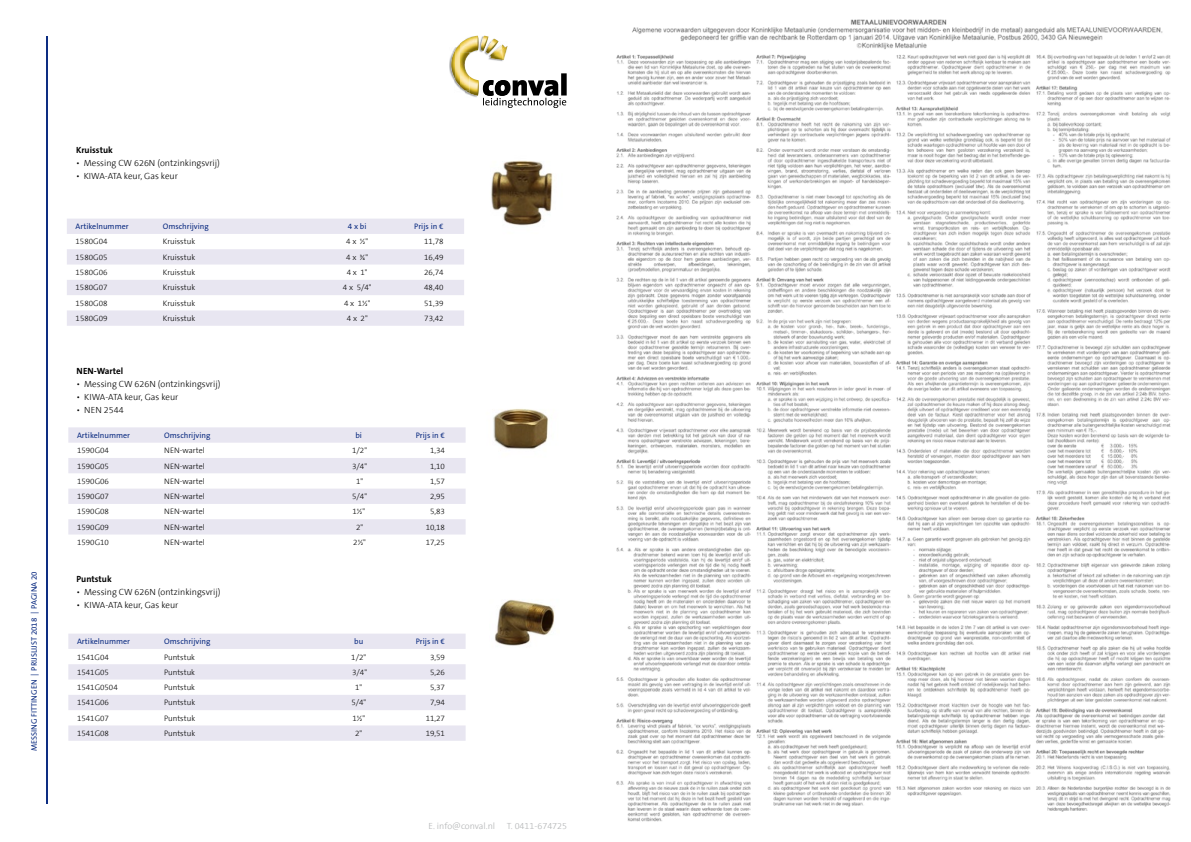
<style>
.page{position:relative;width:1191px;height:842px;background:#fff}
.page>*{position:absolute;margin:0;border:0;box-sizing:border-box;transform-origin:0 0}
.t1{font:300 9px "The Sans B3";color:#000}
.t2{font:300 9px "The Sans B3";color:#b1b3b4}
.t3{font:700 9px "The Sans B7";color:#000}
.t4{font:300 8px "The Sans B3";color:#000}
.t5{font:8px "The Sans B5 Plain";color:#0d2d82}
</style>
<div class="page">
<img style="left:477px;top:36px;width:18px;height:5px">
<img style="left:475px;top:41px;width:22px;height:56px">
<img style="left:449px;top:56px;width:2px;height:19px">
<svg style="left:483px;top:73px;width:83px;height:35px"></svg>
<img style="left:483px;top:80px;width:24px;height:16px">
<img style="left:460px;top:36px;width:17px;height:16px">
<img style="left:455px;top:44px;width:5px;height:42px">
<img style="left:451px;top:50px;width:4px;height:30px">
<img style="left:460px;top:52px;width:9px;height:34px">
<img style="left:469px;top:76px;width:10px;height:20px">
<svg style="left:459px;top:86px;width:16px;height:11px"></svg>
<img style="left:486px;top:39px;width:16px;height:21px">
<img style="left:502px;top:45px;width:5px;height:15px">
<img style="left:481px;top:36px;width:7px;height:15px">
<hr style="left:46px;top:36px;width:2px;height:767px;background:#0d2d82">
<img style="left:616px;top:19px;width:555px;height:803px">
<svg style="left:67px;top:219px;width:397px;height:107px;fill:#e8e6f1"></svg>
<svg style="left:68px;top:634px;width:397px;height:107px;fill:#e8e6f1"></svg>
<svg style="left:68px;top:427px;width:397px;height:107px;fill:#e8e6f1"></svg>
<img style="left:491px;top:160px;width:62px;height:66px">
<img style="left:493px;top:409px;width:56px;height:40px">
<img style="left:495px;top:599px;width:60px;height:47px">
<p class="t5" style="left:30px;top:751px;width:181px;rotate:-90deg">MESSING FITTINGEN | PRIJSLIJST 2018 | PAGINA 20</p>
<p class="t3" style="left:76px;top:145px;width:38px">Kruisstuk</p>
<p class="t1" style="left:76px;top:158px;width:145px">• Messing CW 626N (ontzinkingsvrij)</p>
<p class="t1" style="left:76px;top:171px;width:103px">• KIWA-ATA keur, Gas keur</p>
<p class="t5" style="left:76px;top:222px;width:55px">Artikelnummer</p>
<p class="t5" style="left:163px;top:222px;width:48px">Omschrijving</p>
<p class="t5" style="left:348px;top:222px;width:20px">4 x bi</p>
<p class="t5" style="left:414px;top:222px;width:31px">Prijs in €</p>
<p class="t4" style="left:76px;top:238px;width:33px">1580G04</p>
<p class="t4" style="left:163px;top:238px;width:34px">Kruisstuk</p>
<p class="t4" style="left:346px;top:238px;width:24px">4 x ½"</p>
<p class="t4" style="left:424px;top:238px;width:21px">11,78</p>
<p class="t4" style="left:76px;top:253px;width:33px">1580G05</p>
<p class="t4" style="left:163px;top:253px;width:34px">Kruisstuk</p>
<p class="t4" style="left:346px;top:253px;width:23px">4 x ¾"</p>
<p class="t4" style="left:424px;top:253px;width:21px">16,49</p>
<p class="t4" style="left:76px;top:268px;width:33px">1580G06</p>
<p class="t4" style="left:163px;top:268px;width:34px">Kruisstuk</p>
<p class="t4" style="left:347px;top:268px;width:22px">4 x 1"</p>
<p class="t4" style="left:424px;top:268px;width:21px">26,74</p>
<p class="t4" style="left:76px;top:284px;width:33px">1580G07</p>
<p class="t4" style="left:163px;top:284px;width:34px">Kruisstuk</p>
<p class="t4" style="left:343px;top:284px;width:30px">4 x 5/4"</p>
<p class="t4" style="left:424px;top:284px;width:21px">48,40</p>
<p class="t4" style="left:76px;top:299px;width:33px">1580G08</p>
<p class="t4" style="left:163px;top:299px;width:34px">Kruisstuk</p>
<p class="t4" style="left:344px;top:299px;width:28px">4 x 1½"</p>
<p class="t4" style="left:424px;top:299px;width:21px">51,39</p>
<p class="t4" style="left:76px;top:314px;width:33px">1580G09</p>
<p class="t4" style="left:163px;top:314px;width:34px">Kruisstuk</p>
<p class="t4" style="left:347px;top:314px;width:22px">4 x 2"</p>
<p class="t4" style="left:424px;top:314px;width:21px">73,42</p>
<p class="t3" style="left:77px;top:366px;width:48px">NEN-Wartel</p>
<p class="t1" style="left:77px;top:379px;width:145px">• Messing CW 626N (ontzinkingsvrij)</p>
<p class="t1" style="left:77px;top:392px;width:103px">• KIWA-ATA keur, Gas keur</p>
<p class="t1" style="left:77px;top:405px;width:49px">• NEN 2544</p>
<p class="t5" style="left:77px;top:431px;width:55px">Artikelnummer</p>
<p class="t5" style="left:164px;top:431px;width:48px">Omschrijving</p>
<p class="t5" style="left:355px;top:431px;width:8px">bi</p>
<p class="t5" style="left:416px;top:431px;width:31px">Prijs in €</p>
<p class="t4" style="left:77px;top:446px;width:33px">1590G04</p>
<p class="t4" style="left:164px;top:446px;width:42px">NEN-wartel</p>
<p class="t4" style="left:352px;top:446px;width:16px">1/2"</p>
<p class="t4" style="left:430px;top:446px;width:16px">1,34</p>
<p class="t4" style="left:77px;top:462px;width:33px">1590G05</p>
<p class="t4" style="left:164px;top:462px;width:42px">NEN-wartel</p>
<p class="t4" style="left:352px;top:462px;width:16px">3/4"</p>
<p class="t4" style="left:430px;top:462px;width:16px">1,10</p>
<p class="t4" style="left:77px;top:477px;width:33px">1590G06</p>
<p class="t4" style="left:164px;top:477px;width:42px">NEN-wartel</p>
<p class="t4" style="left:356px;top:477px;width:9px">1"</p>
<p class="t4" style="left:430px;top:477px;width:16px">1,57</p>
<p class="t4" style="left:77px;top:492px;width:33px">1590G07</p>
<p class="t4" style="left:164px;top:492px;width:42px">NEN-wartel</p>
<p class="t4" style="left:352px;top:492px;width:16px">5/4"</p>
<p class="t4" style="left:430px;top:492px;width:16px">2,95</p>
<p class="t4" style="left:77px;top:508px;width:33px">1590G08</p>
<p class="t4" style="left:164px;top:508px;width:42px">NEN-wartel</p>
<p class="t4" style="left:352px;top:508px;width:14px">1½"</p>
<p class="t4" style="left:430px;top:508px;width:16px">5,83</p>
<p class="t4" style="left:77px;top:523px;width:33px">1590G09</p>
<p class="t4" style="left:164px;top:523px;width:42px">NEN-wartel</p>
<p class="t4" style="left:356px;top:523px;width:9px">2"</p>
<p class="t4" style="left:426px;top:523px;width:21px">10,18</p>
<p class="t4" style="left:77px;top:538px;width:33px">1590G10</p>
<p class="t4" style="left:164px;top:538px;width:42px">NEN-wartel</p>
<p class="t4" style="left:353px;top:538px;width:14px">2½"</p>
<p class="t4" style="left:426px;top:538px;width:21px">17,25</p>
<p class="t3" style="left:77px;top:574px;width:37px">Puntstuk</p>
<p class="t1" style="left:77px;top:587px;width:145px">• Messing CW 626N (ontzinkingsvrij)</p>
<p class="t1" style="left:77px;top:600px;width:103px">• KIWA-ATA keur, Gas keur</p>
<p class="t5" style="left:77px;top:637px;width:55px">Artikelnummer</p>
<p class="t5" style="left:164px;top:637px;width:48px">Omschrijving</p>
<p class="t5" style="left:354px;top:637px;width:11px">bu</p>
<p class="t5" style="left:416px;top:637px;width:31px">Prijs in €</p>
<p class="t4" style="left:77px;top:653px;width:33px">1541G04</p>
<p class="t4" style="left:164px;top:653px;width:32px">Puntstuk</p>
<p class="t4" style="left:351px;top:653px;width:16px">1/2"</p>
<p class="t4" style="left:430px;top:653px;width:16px">3,59</p>
<p class="t4" style="left:77px;top:668px;width:33px">1541G05</p>
<p class="t4" style="left:164px;top:668px;width:32px">Puntstuk</p>
<p class="t4" style="left:352px;top:668px;width:16px">3/4"</p>
<p class="t4" style="left:430px;top:668px;width:16px">5,26</p>
<p class="t4" style="left:77px;top:683px;width:42px">1541G0504</p>
<p class="t4" style="left:164px;top:683px;width:32px">Puntstuk</p>
<p class="t4" style="left:355px;top:683px;width:9px">1"</p>
<p class="t4" style="left:430px;top:683px;width:16px">5,37</p>
<p class="t4" style="left:77px;top:699px;width:33px">1541G06</p>
<p class="t4" style="left:164px;top:699px;width:32px">Puntstuk</p>
<p class="t4" style="left:351px;top:699px;width:16px">5/4"</p>
<p class="t4" style="left:430px;top:699px;width:16px">7,94</p>
<p class="t4" style="left:77px;top:714px;width:33px">1541G07</p>
<p class="t4" style="left:164px;top:714px;width:32px">Puntstuk</p>
<p class="t4" style="left:352px;top:714px;width:14px">1½"</p>
<p class="t4" style="left:426px;top:714px;width:21px">11,27</p>
<p class="t4" style="left:77px;top:729px;width:33px">1541G08</p>
<p class="t4" style="left:164px;top:729px;width:32px">Puntstuk</p>
<p class="t4" style="left:355px;top:729px;width:9px">2"</p>
<p class="t4" style="left:426px;top:729px;width:21px">19,51</p>
<p class="t2" style="left:428px;top:821px;width:68px">E. info@conval.nl</p>
<p class="t2" style="left:507px;top:821px;width:62px">T. 0411-674725</p>
</div>
